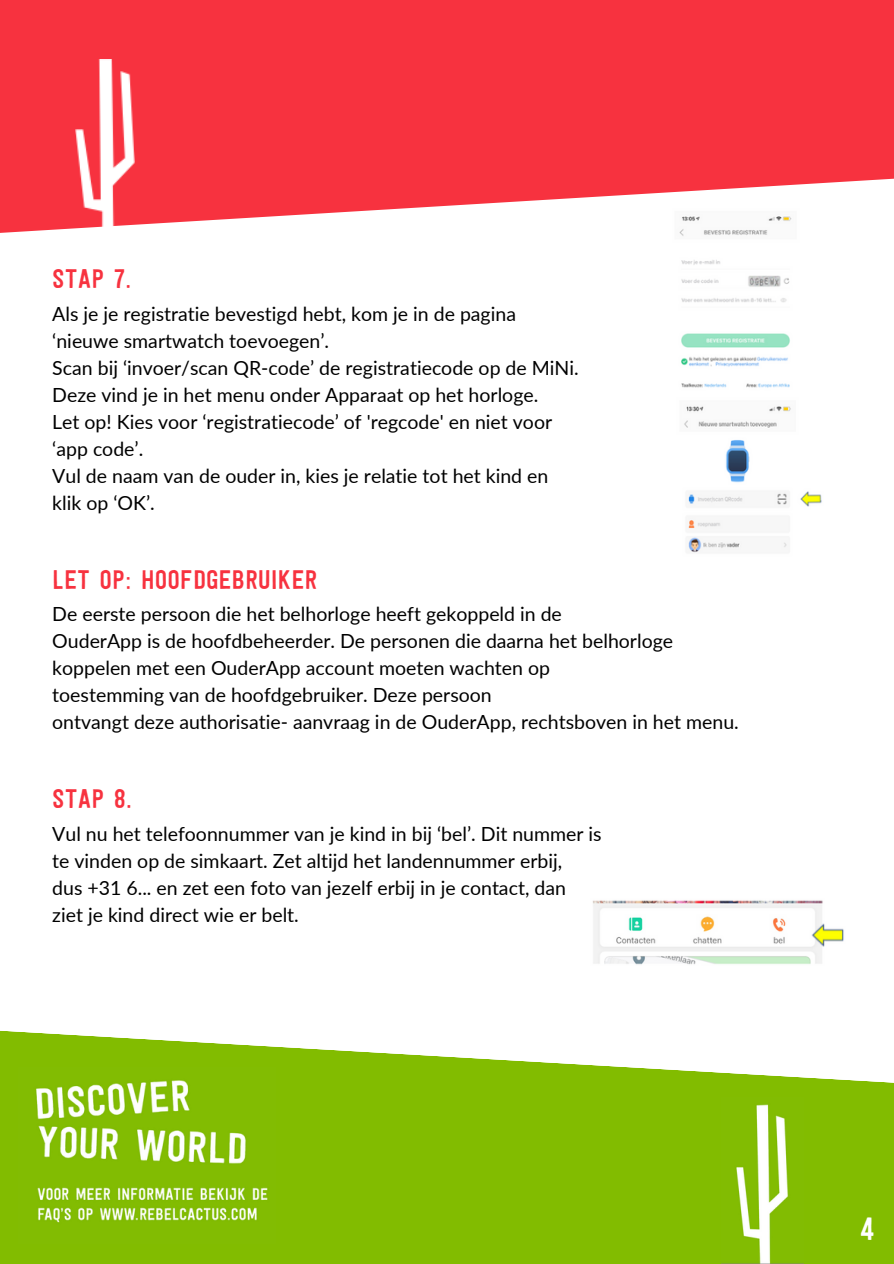
<style>
.page{position:relative;width:894px;height:1264px;background:#fff}
.page>*{position:absolute;margin:0;border:0;box-sizing:border-box;transform-origin:0 0}
.t1{font:32.25px "Festivo Letters No 19";color:#fff}
.t2{font:27px "Festivo Letters No 19";color:#f7323f}
.t3{font:19.5px/27px "Lato";color:#000}
</style>
<div class="page">
<svg style="left:0;top:0;width:893px;height:233px;background:#f74551"></svg>
<svg style="left:0;top:1030px;width:893px;height:233px;fill:#82bc00"></svg>
<img style="left:721px;top:1097px;width:82px;height:166px">
<img style="left:19px;top:1067px;width:256px;height:176px">
<img style="left:75px;top:59px;width:60px;height:174px">
<img style="left:667px;top:204px;width:164px;height:349px">
<img style="left:592px;top:900px;width:252px;height:65px">
<h1 class="t2" style="left:52px;top:268px;width:81px">STAP 7.</h1>
<h1 class="t3" style="left:52px;top:300px;width:528px">Als je je registratie bevestigd hebt, kom je in de pagina ‘nieuwe smartwatch toevoegen’.<br>Scan bij ‘invoer/scan QR-code’ de registratiecode op de MiNi.<br>Deze vind je in het menu onder Apparaat op het horloge.<br>Let op! Kies voor ‘registratiecode’ of 'regcode' en niet voor ‘app code’.<br>Vul de naam van de ouder in, kies je relatie tot het kind en klik op ‘OK’.</h1>
<h1 class="t2" style="left:52px;top:568px;width:267px">LET OP: HOOFDGEBRUIKER</h1>
<h1 class="t3" style="left:52px;top:600px;width:688px">De eerste persoon die het belhorloge heeft gekoppeld in de<br>OuderApp is de hoofdbeheerder. De personen die daarna het belhorloge koppelen met een OuderApp account moeten wachten op<br>toestemming van de hoofdgebruiker. Deze persoon<br>ontvangt deze authorisatie- aanvraag in de OuderApp, rechtsboven in het menu.</h1>
<h1 class="t2" style="left:52px;top:788px;width:81px">STAP 8.</h1>
<h1 class="t3" style="left:52px;top:819px;width:551px">Vul nu het telefoonnummer van je kind in bij ‘bel’. Dit nummer is te vinden op de simkaart. Zet altijd het landennummer erbij,<br>dus +31 6... en zet een foto van jezelf erbij in je contact, dan<br>ziet je kind direct wie er belt.</h1>
<p class="t1" style="left:859px;top:1215px;width:16px">4</p>
</div>
